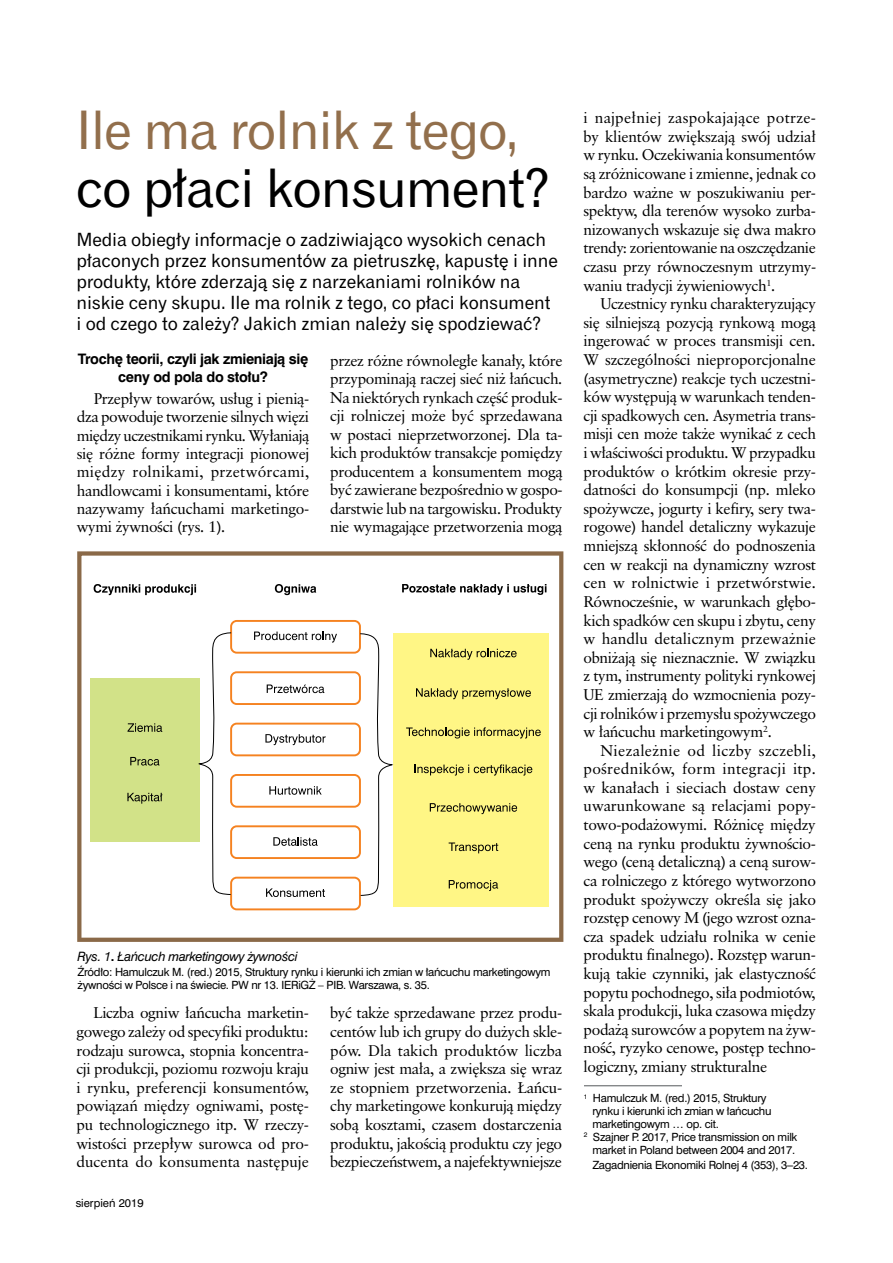
<style>
.page{position:relative;width:893px;height:1263px;background:#fff}
.page>*{position:absolute;margin:0;border:0;box-sizing:border-box;transform-origin:0 0}
.t1{font:48px "Gothic 720 PL";letter-spacing:-.025em;color:#926f4c}
.t2{font:48px "Gothic 720 PL";letter-spacing:-.025em;color:#000}
.t3{font:16.5px/21px "Gothic 720 PL";letter-spacing:-.01em;color:#000}
.t4{font:15.3px/18.6px "Class Garmnd PL";letter-spacing:-.025em;color:#000;text-align:justify}
.t5{font:700 13.5px/18px "Swis 721 PL";letter-spacing:-.025em;color:#000;text-align:center}
.t6{font:italic 12px "Swis 721 PL";letter-spacing:-.025em;color:#000}
.t7{font:10.5px/12.9px "Swis 721 PL";letter-spacing:-.025em;color:#000}
.t8{font:10.5px "Swis 721 PL";color:#000}
.s1{font-weight:700;font-style:normal}
.s2{font-family:"Class Garmnd PL";font-size:12px}
</style>
<div class="page">
<svg style="left:77px;top:551px;width:486px;height:391px"></svg>
<div style="left:90px;top:678px;width:109px;height:163px;background:#d2e288"></div>
<div style="left:393px;top:633px;width:156px;height:273px;background:#fff685"></div>
<svg style="left:94px;top:584px;width:102px;height:11px"></svg>
<svg style="left:275px;top:584px;width:41px;height:11px"></svg>
<svg style="left:402px;top:584px;width:144px;height:11px"></svg>
<svg style="left:127px;top:723px;width:35px;height:9px"></svg>
<svg style="left:254px;top:631px;width:83px;height:11px"></svg>
<svg style="left:267px;top:684px;width:57px;height:9px"></svg>
<svg style="left:265px;top:734px;width:61px;height:11px"></svg>
<svg style="left:269px;top:786px;width:53px;height:9px"></svg>
<svg style="left:273px;top:837px;width:45px;height:9px"></svg>
<svg style="left:430px;top:649px;width:87px;height:11px"></svg>
<svg style="left:416px;top:688px;width:115px;height:11px"></svg>
<svg style="left:406px;top:727px;width:135px;height:11px"></svg>
<svg style="left:415px;top:764px;width:117px;height:11px"></svg>
<svg style="left:430px;top:803px;width:87px;height:11px"></svg>
<svg style="left:449px;top:842px;width:49px;height:11px"></svg>
<svg style="left:449px;top:880px;width:49px;height:11px"></svg>
<svg style="left:266px;top:888px;width:59px;height:9px"></svg>
<svg style="left:130px;top:757px;width:30px;height:8px"></svg>
<svg style="left:127px;top:793px;width:35px;height:11px"></svg>
<div style="left:230px;top:620px;width:131px;height:34px;border:2px solid #f58220;border-radius:6px"></div>
<div style="left:230px;top:671px;width:131px;height:34px;border:2px solid #f58220;border-radius:6px"></div>
<div style="left:230px;top:723px;width:131px;height:33px;border:2px solid #f58220;border-radius:6px"></div>
<div style="left:230px;top:774px;width:131px;height:34px;border:2px solid #f58220;border-radius:6px"></div>
<div style="left:230px;top:825px;width:131px;height:34px;border:2px solid #f58220;border-radius:6px"></div>
<div style="left:230px;top:877px;width:131px;height:33px;border:2px solid #f58220;border-radius:6px"></div>
<svg style="left:199px;top:632px;width:33px;height:263px"></svg>
<svg style="left:359px;top:633px;width:34px;height:263px"></svg>
<hr style="left:585px;top:1086px;width:97px;height:1px;background:#cccecf">
<h1 class="t1" style="left:76px;top:98px;width:445px">Ile ma rolnik z tego,</h1>
<h1 class="t2" style="left:76px;top:156px;width:476px">co płaci konsument?</h1>
<p class="t3" style="left:76px;top:229px;width:483px">Media obiegły informacje o zadziwiająco wysokich cenach płaconych przez konsumentów za pietruszkę, kapustę i inne produkty, które zderzają się z narzekaniami rolników na niskie ceny skupu. Ile ma rolnik z tego, co płaci konsument i od czego to zależy? Jakich zmian należy się spodziewać?</p>
<p class="t5" style="left:78px;top:350px;width:232px">Trochę teorii, czyli jak zmieniają się ceny od pola do stołu?</p>
<p class="t4" style="left:77px;top:389px;width:234px;text-indent:17px">Przepływ towarów, usług i pienią&shy;dza powoduje tworzenie silnych więzi między uczestnikami rynku. Wyłaniają się różne formy integracji pionowej między rolnikami, przetwórcami, handlowcami i konsumentami, które nazywamy łańcuchami marketingo&shy;wymi żywności (rys. 1).</p>
<p class="t4" style="left:330px;top:351px;width:234px">przez różne równoległe kanały, które przypominają raczej sieć niż łańcuch.<br>Na niektórych rynkach część produk&shy;cji rolniczej może być sprzedawana w postaci nieprzetworzonej. Dla ta&shy;kich produktów transakcje pomiędzy producentem a konsumentem mogą być zawierane bezpośrednio w gospo&shy;darstwie lub na targowisku. Produkty nie wymagające przetworzenia mogą</p>
<p class="t6" style="left:78px;top:949px;width:222px">Rys. 1<span class="s1">.</span> Łańcuch marketingowy żywności</p>
<p class="t7" style="left:78px;top:966px;width:474px">Źródło: Hamulczuk M. (red.) 2015, Struktury rynku i kierunki ich zmian w łańcuchu marketingowym żywności w Polsce i na świecie. PW nr 13. IERiGŻ – PIB. Warszawa, s. 35.</p>
<p class="t4" style="left:76px;top:1003px;width:234px;text-indent:17px">Liczba ogniw łańcucha marketin&shy;gowego zależy od specyfiki produktu: rodzaju surowca, stopnia koncentra&shy;cji produkcji, poziomu rozwoju kraju i rynku, preferencji konsumentów, powiązań między ogniwami, postę&shy;pu technologicznego itp. W rzeczy&shy;wistości przepływ surowca od pro&shy;ducenta do konsumenta następuje</p>
<p class="t4" style="left:330px;top:1003px;width:234px">być także sprzedawane przez produ&shy;centów lub ich grupy do dużych skle&shy;pów. Dla takich produktów liczba ogniw jest mała, a zwiększa się wraz ze stopniem przetworzenia. Łańcu&shy;chy marketingowe konkurują między sobą kosztami, czasem dostarczenia produktu, jakością produktu czy jego bezpieczeństwem, a najefektywniejsze</p>
<p class="t8" style="left:76px;top:1196px;width:69px">sierpień 2019</p>
<p class="t4" style="left:583px;top:108px;width:234px">i najpełniej zaspokajające potrze&shy;by klientów zwiększają swój udział w rynku. Oczekiwania konsumentów są zróżnicowane i zmienne, jednak co bardzo ważne w poszukiwaniu per&shy;spektyw, dla terenów wysoko zurba&shy;nizowanych wskazuje się dwa makro trendy: zorientowanie na oszczędzanie czasu przy równoczesnym utrzymy&shy;waniu tradycji żywieniowych<sup>1</sup>.</p>
<p class="t4" style="left:583px;top:294px;width:234px;text-indent:17px">Uczestnicy rynku charakteryzujący się silniejszą pozycją rynkową mogą ingerować w proces transmisji cen.<br>W szczególności nieproporcjonalne (asymetryczne) reakcje tych uczestni&shy;ków występują w warunkach tenden&shy;cji spadkowych cen. Asymetria trans&shy;misji cen może także wynikać z cech i właściwości produktu. W przypadku produktów o krótkim okresie przy&shy;datności do konsumpcji (np. mleko spożywcze, jogurty i kefiry, sery twa&shy;rogowe) handel detaliczny wykazuje mniejszą skłonność do podnoszenia cen w reakcji na dynamiczny wzrost cen w rolnictwie i przetwórstwie.<br>Równocześnie, w warunkach głębo&shy;kich spadków cen skupu i zbytu, ceny w handlu detalicznym przeważnie obniżają się nieznacznie. W związku z tym, instrumenty polityki rynkowej UE zmierzają do wzmocnienia pozy&shy;cji rolników i przemysłu spożywczego w łańcuchu marketingowym<sup>2</sup>.</p>
<p class="t4" style="left:583px;top:741px;width:234px;text-indent:17px">Niezależnie od liczby szczebli, pośredników, form integracji itp. w kanałach i sieciach dostaw ceny uwarunkowane są relacjami popy&shy;towo-podażowymi. Różnicę między ceną na rynku produktu żywnościo&shy;wego (ceną detaliczną) a ceną surow&shy;ca rolniczego z którego wytworzono produkt spożywczy określa się jako rozstęp cenowy M (jego wzrost ozna&shy;cza spadek udziału rolnika w cenie produktu finalnego). Rozstęp warun&shy;kują takie czynniki, jak elastyczność popytu pochodnego, siła podmiotów, skala produkcji, luka czasowa między podażą surowców a popytem na żyw&shy;ność, ryzyko cenowe, postęp techno&shy;logiczny, zmiany strukturalne</p>
<p class="t7" style="left:584px;top:1091px;width:184px"><sup>1</sup> Hamulczuk M. (red.) 2015, Struktury</p>
<p class="t7" style="left:592px;top:1104px;width:181px">rynku i kierunki ich zmian w łańcuchu</p>
<p class="t7" style="left:592px;top:1117px;width:128px">marketingowym … op. cit.</p>
<p class="t7" style="left:584px;top:1130px;width:215px"><sup>2</sup> Szajner P. 2017, Price transmission on milk</p>
<p class="t7" style="left:592px;top:1143px;width:204px">market in Poland between 2004 and 2017.</p>
<p class="t7" style="left:592px;top:1158px;width:217px">Zagadnienia Ekonomiki Rolnej 4 (353), 3<span class="s2">–</span>23.</p>
</div>
